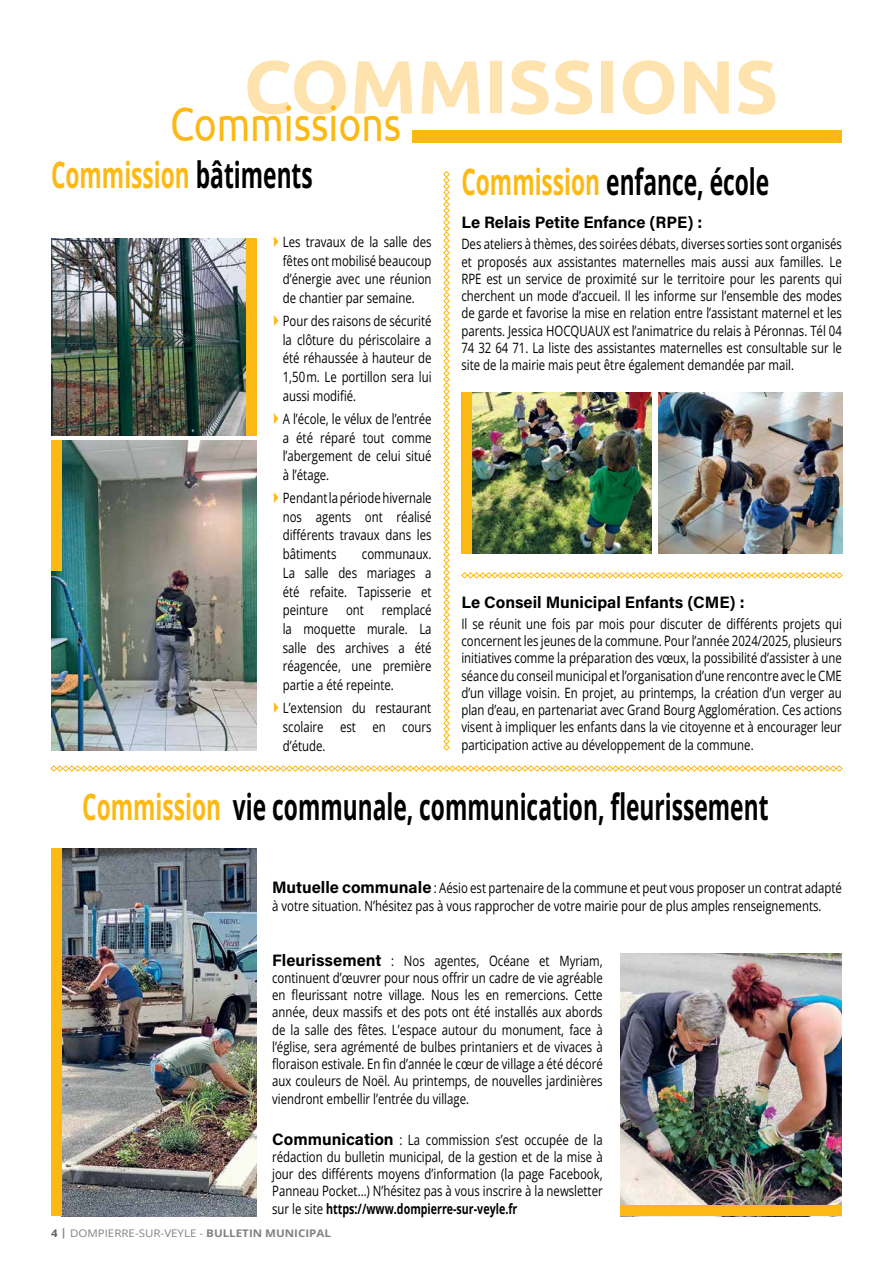
<style>
.page{position:relative;width:893px;height:1263px;background:#fff}
.page>*{position:absolute;margin:0;border:0;box-sizing:border-box;transform-origin:0 0}
.t1{font:700 75px "Ubuntu";color:#ffe3af}
.t2{font:48.75px "Ubuntu";color:#fdb913;scale:.8 1}
.t3{font:700 36.3px "Open Sans";color:#000;scale:.63 1}
.t4{font:700 36.3px "Open Sans";color:#fdb913;scale:.63 1}
.t5{font:16.5px "Acumin Variable Concept";color:#000}
.t6{font:14.25px/17.2px "Open Sans";color:#000;text-align:justify;scale:.8 1}
.t7{font:10.5px "Open Sans";color:#808285;scale:1.1 1}
.s1{color:#000}
.s2{font-family:"Arrowstfb";color:#fdb913}
.s3{color:#fdb913}
.s4{font-family:"Acumin Variable Concept";font-size:16.5px}
.s5{font-weight:700}
.s6{font-weight:700;color:#636466}
</style>
<div class="page">
<div style="left:412px;top:130px;width:430px;height:12px;background:#fdb913"></div>
<img style="left:62px;top:848px;width:195px;height:368px">
<img style="left:620px;top:953px;width:222px;height:263px">
<svg style="left:50px;top:765px;width:793px;height:7px"></svg>
<div style="left:51px;top:848px;width:11px;height:368px;background:#fdb913"></div>
<div style="left:621px;top:1205px;width:221px;height:11px;background:#fdb913"></div>
<img style="left:659px;top:392px;width:183px;height:162px">
<img style="left:472px;top:392px;width:180px;height:162px">
<img style="left:51px;top:239px;width:195px;height:197px">
<img style="left:51px;top:440px;width:206px;height:310px">
<div style="left:246px;top:239px;width:11px;height:197px;background:#fdb913"></div>
<div style="left:51px;top:440px;width:11px;height:131px;background:#fdb913"></div>
<svg style="left:443px;top:171px;width:7px;height:580px"></svg>
<svg style="left:461px;top:572px;width:382px;height:7px"></svg>
<div style="left:461px;top:392px;width:11px;height:162px;background:#fdb913"></div>
<h1 class="t1" style="left:244px;top:41px;width:536px">COMMISSIONS</h1>
<h2 class="t2" style="left:170px;top:94px;width:290px">Commissions</h2>
<h3 class="t4" style="left:51px;top:150px;width:417px">Commission <span class="s1">bâtiments</span></h3>
<p class="t6" style="left:274px;top:232px;width:198px;line-height:18.8px;text-align:center"><span class="s2">b</span> Les travaux de la salle des fêtes ont mobilisé beaucoup d’énergie avec une réunion de chantier par semaine.</p>
<p class="t6" style="left:283px;top:311px;width:188px;line-height:18.8px;text-indent:-9px"><span class="s2">b</span> Pour des raisons de sécurité la clôture du périscolaire a été réhaussée à hauteur de 1,50m. Le portillon sera lui aussi modifié.</p>
<p class="t6" style="left:283px;top:409px;width:188px;line-height:18.8px;text-indent:-9px"><span class="s2">b</span> A l’école, le vélux de l’entrée a été réparé tout comme l’abergement de celui situé à l’étage.</p>
<p class="t6" style="left:283px;top:488px;width:188px;line-height:18.8px;text-indent:-9px"><span class="s2">b</span> Pendant la période hivernale nos agents ont réalisé différents travaux dans les bâtiments</p>
<p class="t6" style="left:283px;top:544px;width:188px;line-height:18.8px;text-indent:79px">communaux.<br>La salle des mariages a été refaite. Tapisserie et peinture</p>
<p class="t6" style="left:283px;top:600px;width:188px;line-height:18.8px;text-indent:99px">remplacé la moquette murale. La salle des archives a été réagencée, une première partie a été repeinte.</p>
<p class="t6" style="left:283px;top:698px;width:188px;line-height:18.8px;text-indent:-9px"><span class="s2">b</span> L’extension du restaurant scolaire est en cours d’étude.</p>
<p class="t6" style="left:346px;top:601px;width:24px">ont</p>
<h3 class="t3" style="left:461px;top:157px;width:490px"><span class="s3">Commission</span> enfance, école</h3>
<p class="t5" style="left:461px;top:211px;width:243px">Le Relais Petite Enfance (RPE) :</p>
<p class="t6" style="left:461px;top:235px;width:477px">Des ateliers à thèmes, des soirées débats, diverses sorties sont organisés et proposés aux assistantes maternelles mais aussi aux familles. Le RPE est un service de proximité sur le territoire pour les parents qui cherchent un mode d’accueil. Il les informe sur l’ensemble des modes de garde et favorise la mise en relation entre l’assistant maternel et les parents. Jessica HOCQUAUX est l’animatrice du relais à Péronnas. Tél 04<br>74 32 64 71. La liste des assistantes maternelles est consultable sur le site de la mairie mais peut être également demandée par mail.</p>
<p class="t5" style="left:461px;top:591px;width:285px">Le Conseil Municipal Enfants (CME) :</p>
<p class="t6" style="left:461px;top:615px;width:477px">Il se réunit une fois par mois pour discuter de différents projets qui concernent les jeunes de la commune. Pour l’année 2024/2025, plusieurs initiatives comme la préparation des vœux, la possibilité d’assister à une séance du conseil municipal et l’organisation d’une rencontre avec le CME d’un village voisin. En projet, au printemps, la création d’un verger au plan d’eau, en partenariat avec Grand Bourg Agglomération. Ces actions visent à impliquer les enfants dans la vie citoyenne et à encourager leur participation active au développement de la commune.</p>
<h3 class="t3" style="left:82px;top:782px;width:1091px"><span class="s3">Commission</span> vie communale, communication, fleurissement</h3>
<p class="t6" style="left:272px;top:879px;width:714px"><span class="s4">Mutuelle communale</span> : Aésio est partenaire de la commune et peut vous proposer un contrat adapté à votre situation. N’hésitez pas à vous rapprocher de votre mairie pour de plus amples renseignements.</p>
<p class="t6" style="left:272px;top:951px;width:415px"><span class="s4">Fleurissement</span> : Nos agentes, Océane et Myriam, continuent d’œuvrer pour nous offrir un cadre de vie agréable en fleurissant notre village. Nous les en remercions. Cette année, deux massifs et des pots ont été installés aux abords de la salle des fêtes. L’espace autour du monument, face à l’église, sera agrémenté de bulbes printaniers et de vivaces à floraison estivale. En fin d’année le cœur de village a été décoré aux couleurs de Noël. Au printemps, de nouvelles jardinières viendront embellir l’entrée du village.</p>
<p class="t6" style="left:272px;top:1130px;width:415px"><span class="s4">Communication</span> : La commission s’est occupée de la rédaction du bulletin municipal, de la gestion et de la mise à jour des différents moyens d’information (la page Facebook, Panneau Pocket…) N’hésitez pas à vous inscrire à la newsletter sur le site <span class="s5">https://www.dompierre-sur-veyle.fr</span></p>
<p class="t7" style="left:51px;top:1226px;width:256px"><span class="s6">4</span> <span class="s5">|</span> DOMPIERRE-SUR-VEYLE - <span class="s5">BULLETIN MUNICIPAL</span></p>
</div>
